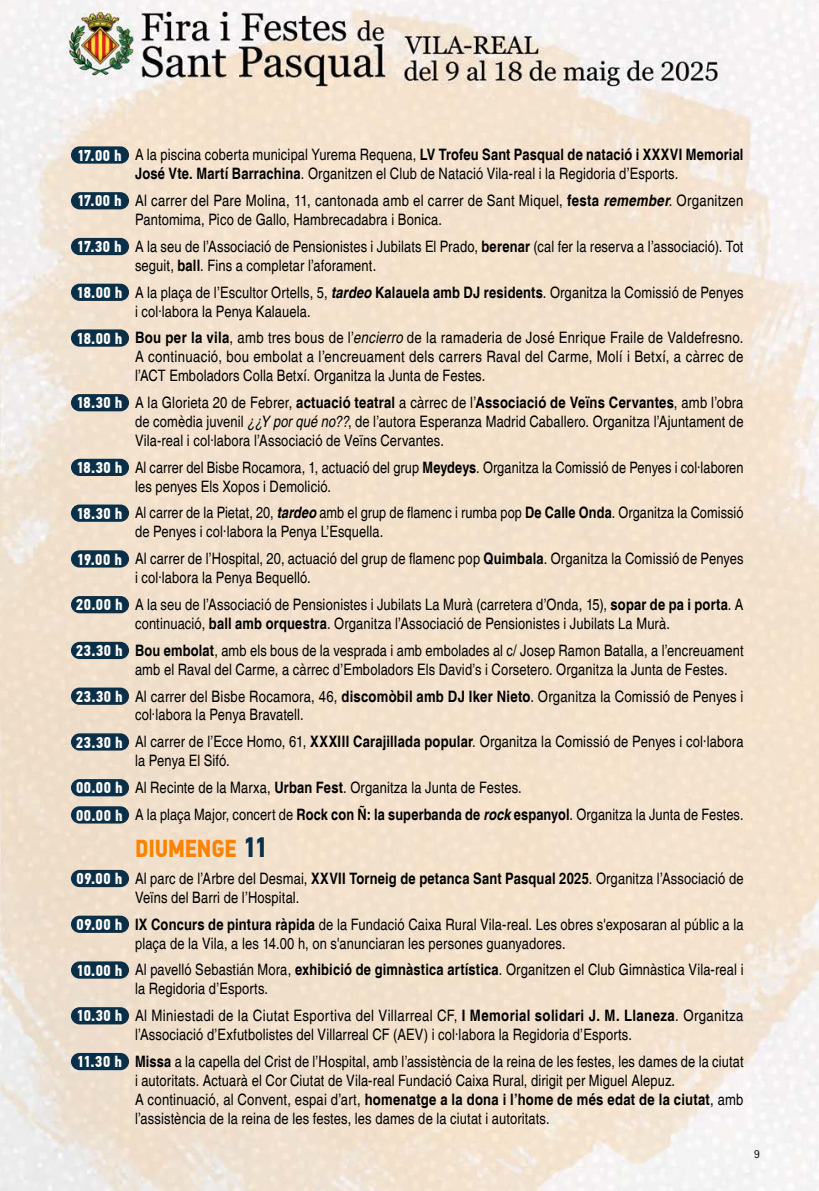
<style>
.page{position:relative;width:819px;height:1191px;background:#fff}
.page>*{position:absolute;margin:0;border:0;box-sizing:border-box;transform-origin:0 0}
.t1{font:700 24.5px "PF Din Text Cond Pro";letter-spacing:-.005em;color:#ff8300}
.t2{font:condensed 15.75px/18.9px "Helvetica";letter-spacing:.01em;color:#000}
.t3{font:12.25px "Rotis Sans Serif";color:#000;scale:.95 1}
.s1{font-family:"PF Din Text Cond Pro";font-weight:700;font-stretch:normal;color:#fff}
.s2{font-weight:700}
.s3{font-weight:700;font-style:italic}
.s4{font-style:italic}
.s5{font-size:28px;color:#0a3049}
</style>
<div class="page">
<img style="left:0;top:0;width:819px;height:1191px">
<div style="left:71px;top:146px;width:58px;height:18px;background:#0a3049;border-radius:9px"></div>
<div style="left:71px;top:192px;width:58px;height:17px;background:#0a3049;border-radius:9px"></div>
<div style="left:71px;top:238px;width:58px;height:17px;background:#0a3049;border-radius:9px"></div>
<div style="left:71px;top:284px;width:58px;height:17px;background:#0a3049;border-radius:9px"></div>
<div style="left:71px;top:329px;width:58px;height:18px;background:#0a3049;border-radius:9px"></div>
<div style="left:71px;top:394px;width:58px;height:17px;background:#0a3049;border-radius:9px"></div>
<div style="left:71px;top:459px;width:58px;height:17px;background:#0a3049;border-radius:9px"></div>
<div style="left:71px;top:504px;width:58px;height:18px;background:#0a3049;border-radius:9px"></div>
<div style="left:71px;top:550px;width:58px;height:17px;background:#0a3049;border-radius:9px"></div>
<div style="left:71px;top:596px;width:58px;height:17px;background:#0a3049;border-radius:9px"></div>
<div style="left:71px;top:642px;width:58px;height:17px;background:#0a3049;border-radius:9px"></div>
<div style="left:71px;top:687px;width:58px;height:18px;background:#0a3049;border-radius:9px"></div>
<div style="left:71px;top:733px;width:58px;height:17px;background:#0a3049;border-radius:9px"></div>
<div style="left:71px;top:779px;width:58px;height:17px;background:#0a3049;border-radius:9px"></div>
<div style="left:71px;top:806px;width:58px;height:17px;background:#0a3049;border-radius:9px"></div>
<div style="left:71px;top:870px;width:58px;height:17px;background:#0a3049;border-radius:9px"></div>
<div style="left:71px;top:915px;width:58px;height:18px;background:#0a3049;border-radius:9px"></div>
<div style="left:71px;top:961px;width:58px;height:17px;background:#0a3049;border-radius:9px"></div>
<div style="left:71px;top:1007px;width:58px;height:17px;background:#0a3049;border-radius:9px"></div>
<div style="left:71px;top:1053px;width:58px;height:17px;background:#0a3049;border-radius:9px"></div>
<p class="t2" style="left:77px;top:145px;width:668px;text-align:center"><span class="s1">17.00 h</span> A la piscina coberta municipal Yurema Requena, <span class="s2">LV Trofeu Sant Pasqual de natació i XXXVI Memorial<br>José Vte. Martí Barrachina</span>. Organitzen el Club de Natació Vila-real i la Regidoria d’Esports.</p>
<p class="t2" style="left:135px;top:191px;width:610px;text-indent:-58px"><span class="s1">17.00 h</span> Al carrer del Pare Molina, 11, cantonada amb el carrer de Sant Miquel, <span class="s2">festa</span> <span class="s3">remember</span>. Organitzen<br>Pantomima, Pico de Gallo, Hambrecadabra i Bonica.</p>
<p class="t2" style="left:135px;top:237px;width:610px;text-indent:-58px"><span class="s1">17.30 h</span> A la seu de l’Associació de Pensionistes i Jubilats El Prado, <span class="s2">berenar</span> (cal fer la reserva a l’associació). Tot seguit, <span class="s2">ball</span>. Fins a completar l’aforament.</p>
<p class="t2" style="left:135px;top:282px;width:610px;text-indent:-59px"><span class="s1">18.00 h</span> A la plaça de l’Escultor Ortells, 5, <span class="s3">tardeo</span> <span class="s2">Kalauela amb DJ residents</span>. Organitza la Comissió de Penyes i col·labora la Penya Kalauela.</p>
<p class="t2" style="left:135px;top:328px;width:610px;text-align:justify;text-indent:-59px"><span class="s1">18.00 h</span> <span class="s2">Bou per la vila</span>, amb tres bous de l’<span class="s4">encierro</span> de la ramaderia de José Enrique Fraile de Valdefresno.<br>A continuació, bou embolat a l’encreuament dels carrers Raval del Carme, Molí i Betxí, a càrrec de l’ACT Emboladors Colla Betxí. Organitza la Junta de Festes.</p>
<p class="t2" style="left:135px;top:393px;width:610px;text-align:justify;text-indent:-59px"><span class="s1">18.30 h</span> A la Glorieta 20 de Febrer, <span class="s2">actuació teatral</span> a càrrec de l’<span class="s2">Associació de Veïns Cervantes</span>, amb l’obra de comèdia juvenil <span class="s4">¿¿Y por qué no??</span>, de l’autora Esperanza Madrid Caballero. Organitza l’Ajuntament de Vila-real i col·labora l’Associació de Veïns Cervantes.</p>
<p class="t2" style="left:135px;top:457px;width:610px;text-indent:-59px"><span class="s1">18.30 h</span> Al carrer del Bisbe Rocamora, 1, actuació del grup <span class="s2">Meydeys</span>. Organitza la Comissió de Penyes i col·laboren les penyes Els Xopos i Demolició.</p>
<p class="t2" style="left:135px;top:503px;width:610px;text-indent:-59px"><span class="s1">18.30 h</span> Al carrer de la Pietat, 20, <span class="s3">tardeo</span> amb el grup de flamenc i rumba pop <span class="s2">De Calle Onda</span>. Organitza la Comissió de Penyes i col·labora la Penya L’Esquella.</p>
<p class="t2" style="left:135px;top:549px;width:610px;text-indent:-58px"><span class="s1">19.00 h</span> Al carrer de l’Hospital, 20, actuació del grup de flamenc pop <span class="s2">Quimbala</span>. Organitza la Comissió de Penyes i col·labora la Penya Bequelló.</p>
<p class="t2" style="left:135px;top:595px;width:610px;text-indent:-59px"><span class="s1">20.00 h</span> A la seu de l’Associació de Pensionistes i Jubilats La Murà (carretera d’Onda, 15), <span class="s2">sopar de pa i porta</span>. A continuació, <span class="s2">ball amb orquestra</span>. Organitza l’Associació de Pensionistes i Jubilats La Murà.</p>
<p class="t2" style="left:135px;top:640px;width:610px;text-indent:-59px"><span class="s1">23.30 h</span> <span class="s2">Bou embolat</span>, amb els bous de la vesprada i amb embolades al c/ Josep Ramon Batalla, a l’encreuament amb el Raval del Carme, a càrrec d’Emboladors Els David’s i Corsetero. Organitza la Junta de Festes.</p>
<p class="t2" style="left:135px;top:686px;width:610px;text-indent:-59px"><span class="s1">23.30 h</span> Al carrer del Bisbe Rocamora, 46, <span class="s2">discomòbil amb DJ Iker Nieto</span>. Organitza la Comissió de Penyes i col·labora la Penya Bravatell.</p>
<p class="t2" style="left:135px;top:732px;width:610px;text-indent:-59px"><span class="s1">23.30 h</span> Al carrer de l’Ecce Homo, 61, <span class="s2">XXXIII Carajillada popular</span>. Organitza la Comissió de Penyes i col·labora la Penya El Sifó.</p>
<p class="t2" style="left:76px;top:774px;width:669px;line-height:27.1px"><span class="s1">00.00 h</span> Al Recinte de la Marxa, <span class="s2">Urban Fest</span>. Organitza la Junta de Festes.<br><span class="s1">00.00 h</span> A la plaça Major, concert de <span class="s2">Rock con Ñ: la superbanda de</span> <span class="s3">rock</span> <span class="s2">espanyol</span>. Organitza la Junta de Festes.</p>
<h1 class="t1" style="left:135px;top:838px;width:134px">DIUMENGE <span class="s5">11</span></h1>
<p class="t2" style="left:135px;top:868px;width:610px;text-indent:-59px"><span class="s1">09.00 h</span> Al parc de l’Arbre del Desmai, <span class="s2">XXVII Torneig de petanca Sant Pasqual 2025</span>. Organitza l’Associació de<br>Veïns del Barri de l’Hospital.</p>
<p class="t2" style="left:135px;top:914px;width:610px;text-indent:-59px"><span class="s1">09.00 h</span> <span class="s2">IX Concurs de pintura ràpida</span> de la Fundació Caixa Rural Vila-real. Les obres s'exposaran al públic a la plaça de la Vila, a les 14.00 h, on s'anunciaran les persones guanyadores.</p>
<p class="t2" style="left:135px;top:960px;width:610px;text-indent:-59px"><span class="s1">10.00 h</span> Al pavelló Sebastián Mora, <span class="s2">exhibició de gimnàstica artística</span>. Organitzen el Club Gimnàstica Vila-real i la Regidoria d’Esports.</p>
<p class="t2" style="left:135px;top:1006px;width:610px;text-indent:-59px"><span class="s1">10.30 h</span> Al Miniestadi de la Ciutat Esportiva del Villarreal CF, <span class="s2">I Memorial solidari J. M. Llaneza</span>. Organitza l’Associació d’Exfutbolistes del Villarreal CF (AEV) i col·labora la Regidoria d’Esports.</p>
<p class="t2" style="left:135px;top:1051px;width:610px;text-indent:-58px"><span class="s1">11.30 h</span> <span class="s2">Missa</span> a la capella del Crist de l’Hospital, amb l’assistència de la reina de les festes, les dames de la ciutat i autoritats. Actuarà el Cor Ciutat de Vila-real Fundació Caixa Rural, dirigit per Miguel Alepuz.<br>A continuació, al Convent, espai d’art, <span class="s2">homenatge a la dona i l’home de més edat de la ciutat</span>, amb l’assistència de la reina de les festes, les dames de la ciutat i autoritats.</p>
<p class="t3" style="left:754px;top:1146px;width:8px">9</p>
</div>
